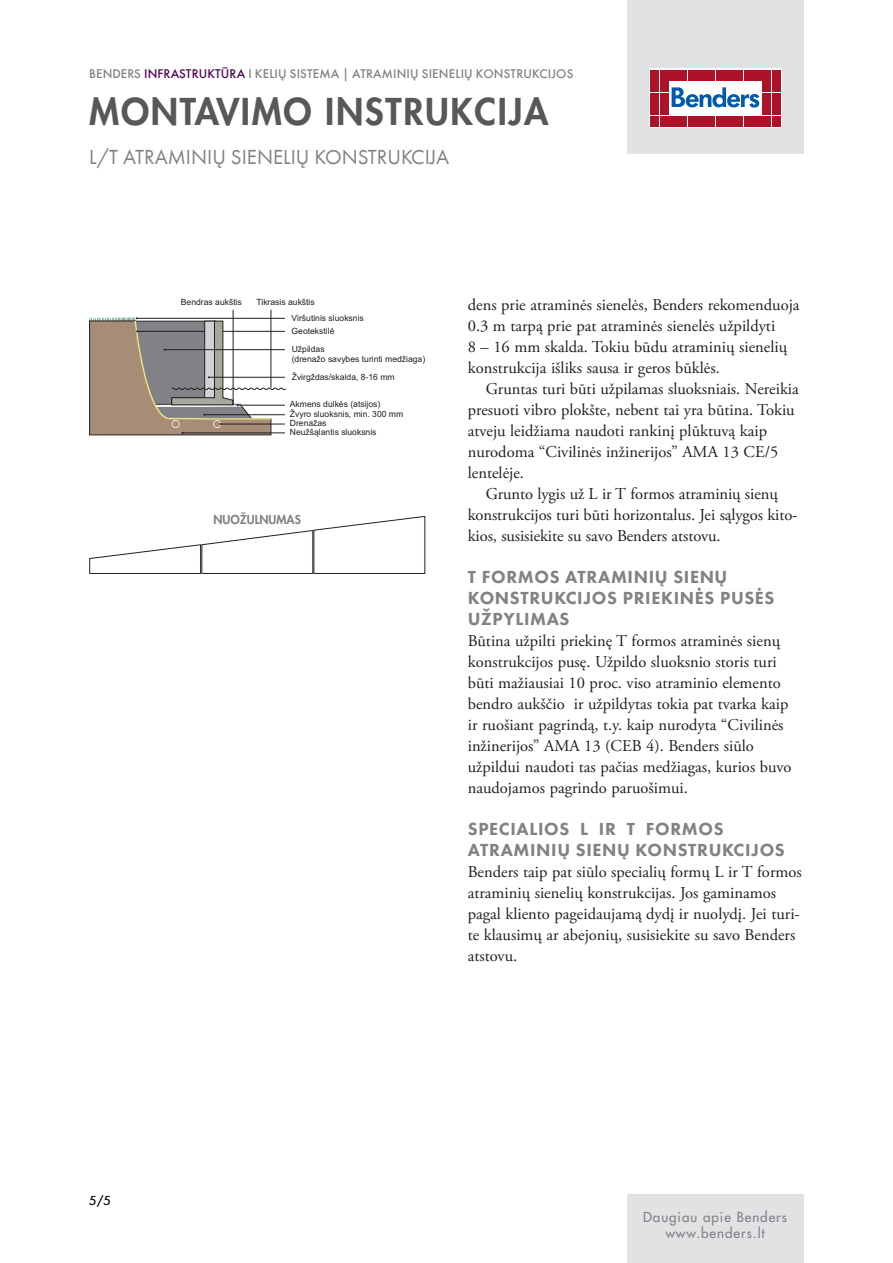
<style>
.page{position:relative;width:893px;height:1263px;background:#fff}
.page>*{position:absolute;margin:0;border:0;box-sizing:border-box;transform-origin:0 0}
.t1{font:800 36px "Futura Std";letter-spacing:.045em;color:#57585a}
.t2{font:21px "Futura PT Book";color:#808285}
.Faktatext{font:18px/21px "Futura PT Heavy";letter-spacing:.035em;color:#808285}
.Faktatext-2{font:16.5px/21px "Adobe Garamond Pro";color:#231f20}
.t3{font:500 13.5px/16.2px "Futura Std";letter-spacing:.07em;color:#808285;text-align:center}
.t4{font:13.05px "Futura PT Medium";letter-spacing:.01em;color:#808285}
.Faktatext-3{font:800 12px "Futura Std";color:#808285}
.t5{font:12px "Futura Std";color:#231f20}
.t6{font:8.55px/18.3px "Arial";color:#231f20}
.s1{color:#500755}
</style>
<div class="page">
<svg style="left:89px;top:516px;width:336px;height:58px"></svg>
<hr style="left:233px;top:310px;width:1px;height:95px;background:#231f20">
<hr style="left:271px;top:310px;width:1px;height:78px;background:#231f20">
<svg style="left:89px;top:317px;width:197px;height:118px"></svg>
<div style="left:627px;top:1195px;width:177px;height:68px;background:#e1e2e4"></div>
<div style="left:627px;top:0;width:177px;height:153px;background:#e1e2e4"></div>
<svg style="left:649px;top:69px;width:132px;height:59px;background:#eac5cb"></svg>
<div style="left:651px;top:70px;width:8px;height:10px;background:#ae1229"></div>
<div style="left:660px;top:70px;width:8px;height:10px;background:#ae1229"></div>
<div style="left:651px;top:81px;width:8px;height:11px;background:#ae1229"></div>
<div style="left:660px;top:81px;width:8px;height:11px;background:#ae1229"></div>
<div style="left:651px;top:93px;width:8px;height:10px;background:#ae1229"></div>
<div style="left:660px;top:93px;width:8px;height:10px;background:#ae1229"></div>
<div style="left:651px;top:104px;width:8px;height:11px;background:#ae1229"></div>
<div style="left:660px;top:104px;width:8px;height:11px;background:#ae1229"></div>
<div style="left:651px;top:116px;width:8px;height:10px;background:#ae1229"></div>
<div style="left:660px;top:116px;width:8px;height:10px;background:#ae1229"></div>
<div style="left:669px;top:70px;width:8px;height:10px;background:#ae1229"></div>
<div style="left:679px;top:70px;width:8px;height:10px;background:#ae1229"></div>
<div style="left:688px;top:70px;width:8px;height:10px;background:#ae1229"></div>
<div style="left:697px;top:70px;width:9px;height:10px;background:#ae1229"></div>
<div style="left:707px;top:70px;width:8px;height:10px;background:#ae1229"></div>
<div style="left:716px;top:70px;width:8px;height:10px;background:#ae1229"></div>
<div style="left:725px;top:70px;width:9px;height:10px;background:#ae1229"></div>
<div style="left:735px;top:70px;width:8px;height:10px;background:#ae1229"></div>
<div style="left:744px;top:70px;width:8px;height:10px;background:#ae1229"></div>
<div style="left:753px;top:70px;width:9px;height:10px;background:#ae1229"></div>
<div style="left:669px;top:116px;width:8px;height:10px;background:#ae1229"></div>
<div style="left:679px;top:116px;width:8px;height:10px;background:#ae1229"></div>
<div style="left:688px;top:116px;width:8px;height:10px;background:#ae1229"></div>
<div style="left:697px;top:116px;width:9px;height:10px;background:#ae1229"></div>
<div style="left:707px;top:116px;width:8px;height:10px;background:#ae1229"></div>
<div style="left:716px;top:116px;width:8px;height:10px;background:#ae1229"></div>
<div style="left:725px;top:116px;width:9px;height:10px;background:#ae1229"></div>
<div style="left:735px;top:116px;width:8px;height:10px;background:#ae1229"></div>
<div style="left:744px;top:116px;width:8px;height:10px;background:#ae1229"></div>
<div style="left:753px;top:116px;width:9px;height:10px;background:#ae1229"></div>
<div style="left:763px;top:70px;width:8px;height:10px;background:#ae1229"></div>
<div style="left:772px;top:70px;width:8px;height:10px;background:#ae1229"></div>
<div style="left:763px;top:81px;width:8px;height:11px;background:#ae1229"></div>
<div style="left:772px;top:81px;width:8px;height:11px;background:#ae1229"></div>
<div style="left:763px;top:93px;width:8px;height:10px;background:#ae1229"></div>
<div style="left:772px;top:93px;width:8px;height:10px;background:#ae1229"></div>
<div style="left:763px;top:104px;width:8px;height:11px;background:#ae1229"></div>
<div style="left:772px;top:104px;width:8px;height:11px;background:#ae1229"></div>
<div style="left:763px;top:116px;width:8px;height:10px;background:#ae1229"></div>
<div style="left:772px;top:116px;width:8px;height:10px;background:#ae1229"></div>
<svg style="left:672px;top:87px;width:87px;height:21px;background:#90b6d9"></svg>
<p class="t4" style="left:89px;top:65px;width:486px">BENDERS <span class="s1">INFRASTRUKTŪRA</span> I KELIŲ SISTEMA | ATRAMINIŲ SIENELIŲ KONSTRUKCIJOS</p>
<p class="t1" style="left:89px;top:89px;width:461px">MONTAVIMO INSTRUKCIJA</p>
<p class="t2" style="left:89px;top:145px;width:362px">L/T ATRAMINIŲ SIENELIŲ KONSTRUKCIJA</p>
<p class="t6" style="left:181px;top:293px;width:62px">Bendras aukštis</p>
<p class="t6" style="left:257px;top:293px;width:60px">Tikrasis aukštis</p>
<p class="t6" style="left:292px;top:309px;width:74px">Viršutinis sluoksnis</p>
<p class="t6" style="left:292px;top:322px;width:44px">Geotekstilė<br>Užpildas</p>
<p class="t6" style="left:292px;top:350px;width:135px">(drenažo savybes turinti medžiaga)</p>
<p class="t6" style="left:292px;top:367px;width:104px">Žvirgždas/skalda, 8-16 mm</p>
<p class="t6" style="left:290px;top:395px;width:92px">Akmens dulkės (atsijos)</p>
<p class="t6" style="left:290px;top:405px;width:115px">Žvyro sluoksnis, min. 300 mm</p>
<p class="t6" style="left:290px;top:419px;width:88px;line-height:8.9px">Drenažas<br>Neužšąlantis sluoksnis</p>
<p class="Faktatext-3" style="left:213px;top:512px;width:89px">NUOŽULNUMAS</p>
<p class="Faktatext-2" style="left:468px;top:294px;width:333px">dens prie atraminės sienelės, Benders rekomenduoja 0.3 m tarpą prie pat atraminės sienelės užpildyti<br>8 – 16 mm skalda. Tokiu būdu atraminių sienelių konstrukcija išliks sausa ir geros būklės.</p>
<p class="Faktatext-2" style="left:468px;top:378px;width:333px;text-indent:18px">Gruntas turi būti užpilamas sluoksniais. Nereikia presuoti vibro plokšte, nebent tai yra būtina. Tokiu atveju leidžiama naudoti rankinį plūktuvą kaip nurodoma “Civilinės inžinerijos” AMA 13 CE/5 lentelėje.</p>
<p class="Faktatext-2" style="left:468px;top:483px;width:331px;text-indent:18px">Grunto lygis už L ir T formos atraminių sienų konstrukcijos turi būti horizontalus. Jei sąlygos kito&shy;kios, susisiekite su savo Benders atstovu.</p>
<p class="Faktatext" style="left:468px;top:566px;width:308px">T FORMOS ATRAMINIŲ SIENŲ<br>KONSTRUKCIJOS PRIEKINĖS PUSĖS<br>UŽPYLIMAS</p>
<p class="Faktatext-2" style="left:468px;top:630px;width:325px">Būtina užpilti priekinę T formos atraminės sienų konstrukcijos pusę. Užpildo sluoksnio storis turi būti mažiausiai 10 proc. viso atraminio elemento bendro aukščio ir užpildytas tokia pat tvarka kaip ir ruošiant pagrindą, t.y. kaip nurodyta “Civilinės inžinerijos” AMA 13 (CEB 4). Benders siūlo užpildui naudoti tas pačias medžiagas, kurios buvo naudojamos pagrindo paruošimui.</p>
<p class="Faktatext" style="left:468px;top:818px;width:318px">SPECIALIOS L IR T FORMOS<br>ATRAMINIŲ SIENŲ KONSTRUKCIJOS</p>
<p class="Faktatext-2" style="left:468px;top:861px;width:336px">Benders taip pat siūlo specialių formų L ir T formos atraminių sienelių konstrukcijas. Jos gaminamos pagal kliento pageidaujamą dydį ir nuolydį. Jei turi&shy;te klausimų ar abejonių, susisiekite su savo Benders atstovu.</p>
<p class="t5" style="left:89px;top:1193px;width:23px">5/5</p>
<p class="t3" style="left:643px;top:1209px;width:146px">Daugiau apie Benders www.benders.lt</p>
</div>
